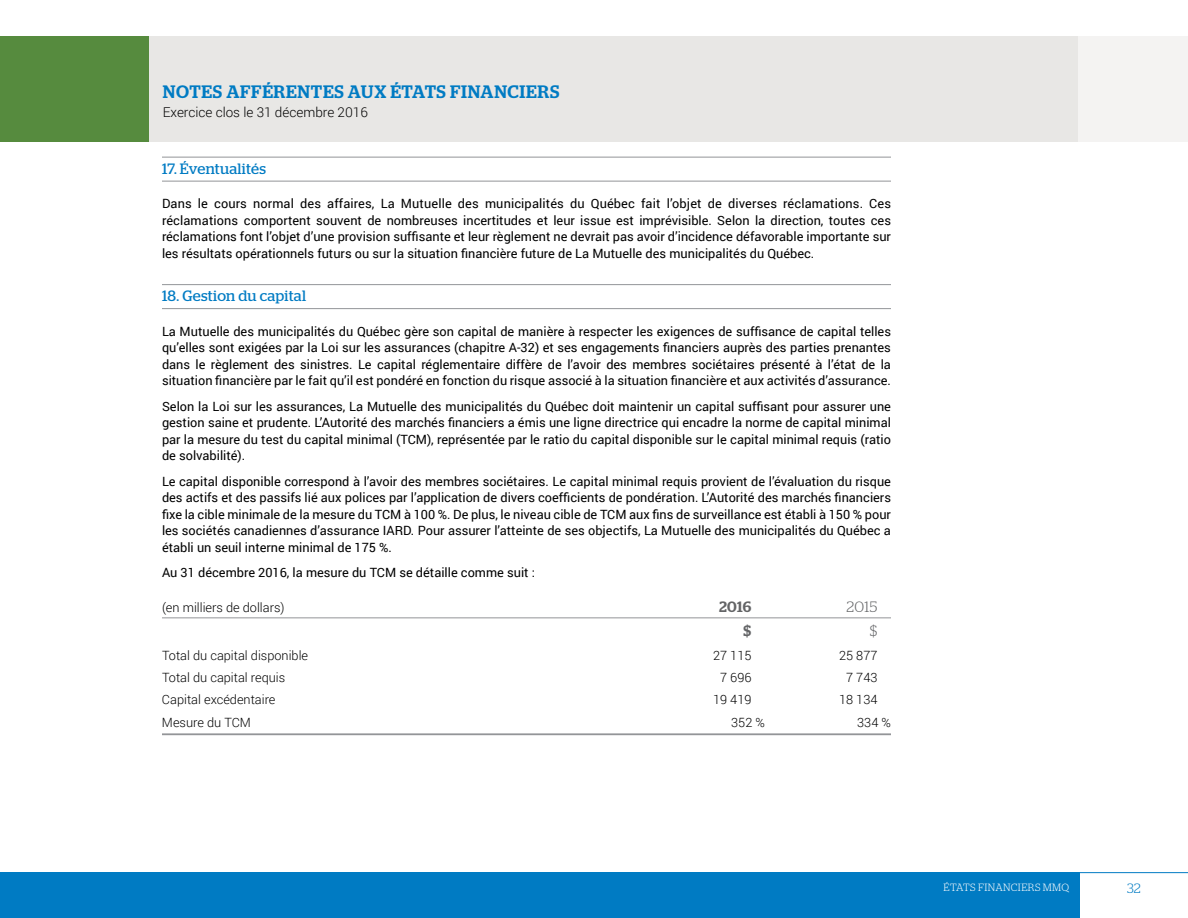
<style>
.page{position:relative;width:1188px;height:918px;background:#fff}
.page>*{position:absolute;margin:0;border:0;box-sizing:border-box;transform-origin:0 0}
.t1{font:500 18px "Stag";letter-spacing:.04em;color:#007bc3}
.t2{font:15px "Stag";letter-spacing:.015em;color:#007bc3}
.t3{font:500 15px "Stag";color:#636466}
.t4{font:300 15px "Stag";color:#636466}
.t5{font:300 13.5px "Roboto";color:#000}
.t6{font:300 13.5px "Stag";color:#007bc3}
.t7{font:12.75px/16.5px "Roboto";color:#000;text-align:justify}
.t8{font:300 12.75px "Roboto";color:#000}
.t9{font:300 10.5px "Stag";letter-spacing:.04em;color:#fff}
</style>
<div class="page">
<div style="left:0;top:36px;width:1080px;height:105px;background:#e8e7e5"></div>
<div style="left:0;top:36px;width:148px;height:105px;background:#568b3e"></div>
<div style="left:1078px;top:36px;width:110px;height:105px;background:#f4f3f2"></div>
<div style="left:0;top:873px;width:1080px;height:45px;background:#007bc3"></div>
<hr style="left:0;top:872px;width:1188px;height:1px;background:#007bc3">
<hr style="left:162px;top:157px;width:729px;height:1px;background:#939598">
<hr style="left:162px;top:181px;width:729px;height:1px;background:#939598">
<hr style="left:162px;top:284px;width:729px;height:1px;background:#939598">
<hr style="left:162px;top:308px;width:729px;height:1px;background:#939598">
<hr style="left:639px;top:617px;width:126px;height:1px;background:#939598">
<hr style="left:765px;top:617px;width:126px;height:1px;background:#939598">
<hr style="left:162px;top:617px;width:477px;height:1px;background:#939598">
<hr style="left:162px;top:733px;width:477px;height:2px;background:#939598">
<hr style="left:639px;top:733px;width:126px;height:2px;background:#939598">
<hr style="left:765px;top:733px;width:126px;height:2px;background:#939598">
<h1 class="t1" style="left:163px;top:81px;width:398px">NOTES AFFÉRENTES AUX ÉTATS FINANCIERS</h1>
<p class="t5" style="left:163px;top:103px;width:207px">Exercice clos le 31 décembre 2016</p>
<p class="t2" style="left:162px;top:160px;width:105px">17. Éventualités</p>
<p class="t7" style="left:162px;top:195px;width:731px">Dans le cours normal des affaires, La Mutuelle des municipalités du Québec fait l’objet de diverses réclamations. Ces réclamations comportent souvent de nombreuses incertitudes et leur issue est imprévisible. Selon la direction, toutes ces réclamations font l’objet d’une provision suffisante et leur règlement ne devrait pas avoir d’incidence défavorable importante sur les résultats opérationnels futurs ou sur la situation financière future de La Mutuelle des municipalités du Québec.</p>
<p class="t2" style="left:162px;top:288px;width:146px">18. Gestion du capital</p>
<p class="t7" style="left:162px;top:323px;width:731px">La Mutuelle des municipalités du Québec gère son capital de manière à respecter les exigences de suffisance de capital telles qu’elles sont exigées par la Loi sur les assurances (chapitre A-32) et ses engagements financiers auprès des parties prenantes dans le règlement des sinistres. Le capital réglementaire diffère de l’avoir des membres sociétaires présenté à l’état de la situation financière par le fait qu’il est pondéré en fonction du risque associé à la situation financière et aux activités d’assurance.</p>
<p class="t7" style="left:162px;top:398px;width:731px">Selon la Loi sur les assurances, La Mutuelle des municipalités du Québec doit maintenir un capital suffisant pour assurer une gestion saine et prudente. L’Autorité des marchés financiers a émis une ligne directrice qui encadre la norme de capital minimal par la mesure du test du capital minimal (TCM), représentée par le ratio du capital disponible sur le capital minimal requis (ratio de solvabilité).</p>
<p class="t7" style="left:162px;top:473px;width:731px">Le capital disponible correspond à l’avoir des membres sociétaires. Le capital minimal requis provient de l’évaluation du risque des actifs et des passifs lié aux polices par l’application de divers coefficients de pondération. L’Autorité des marchés financiers fixe la cible minimale de la mesure du TCM à 100 %. De plus, le niveau cible de TCM aux fins de surveillance est établi à 150 % pour les sociétés canadiennes d’assurance IARD. Pour assurer l’atteinte de ses objectifs, La Mutuelle des municipalités du Québec a établi un seuil interne minimal de 175 %.</p>
<p class="t7" style="left:162px;top:564px;width:375px">Au 31 décembre 2016, la mesure du TCM se détaille comme suit :</p>
<p class="t8" style="left:162px;top:598px;width:124px">(en milliers de dollars)</p>
<p class="t3" style="left:719px;top:598px;width:34px">2016</p>
<p class="t4" style="left:847px;top:598px;width:32px">2015</p>
<p class="t3" style="left:744px;top:622px;width:9px">$</p>
<p class="t4" style="left:870px;top:622px;width:9px">$</p>
<p class="t8" style="left:162px;top:646px;width:148px">Total du capital disponible</p>
<p class="t8" style="left:713px;top:646px;width:40px">27 115</p>
<p class="t8" style="left:839px;top:646px;width:40px">25 877</p>
<p class="t8" style="left:162px;top:669px;width:125px">Total du capital requis</p>
<p class="t8" style="left:720px;top:669px;width:33px">7 696</p>
<p class="t8" style="left:846px;top:669px;width:33px">7 743</p>
<p class="t8" style="left:162px;top:691px;width:115px">Capital excédentaire</p>
<p class="t8" style="left:713px;top:691px;width:40px">19 419</p>
<p class="t8" style="left:839px;top:691px;width:40px">18 134</p>
<p class="t8" style="left:162px;top:713px;width:90px">Mesure du TCM</p>
<p class="t8" style="left:731px;top:713px;width:35px">352 %</p>
<p class="t8" style="left:857px;top:713px;width:35px">334 %</p>
<p class="t9" style="left:944px;top:881px;width:127px">ÉTATS FINANCIERS MMQ</p>
<p class="t6" style="left:1127px;top:881px;width:15px">32</p>
</div>
